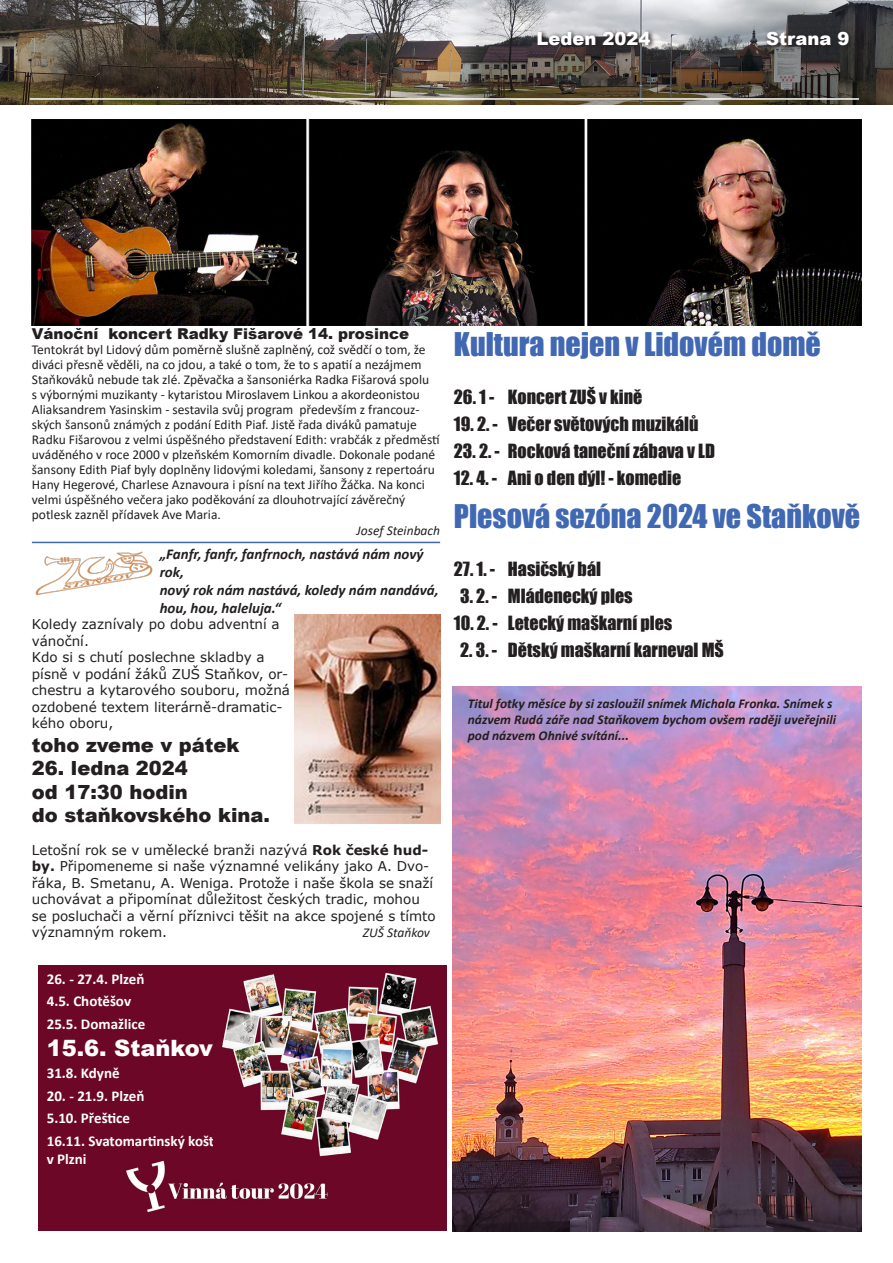
<style>
.page{position:relative;width:893px;height:1263px;background:#fff}
.page>*{position:absolute;margin:0;border:0;box-sizing:border-box;transform-origin:0 0}
.t1{font:30px "Impact";color:#4168b2}
.t2{font:900 22.5px "Arial";color:#fff}
.t3{font:900 19.5px "Arial";color:#231f20}
.t4{font:18px "Impact";color:#231f20}
.t5{font:900 18px "Arial";color:#fff}
.t6{font:700 15px/18px "Calibri";color:#fff}
.t7{font:italic 700 15px/18px "Calibri";color:#231f20}
.t8{font:900 15px "Arial";color:#231f20}
.t9{font:13.5px/15px "Calibri";color:#231f20}
.t10{font:13.5px/16.5px "Verdana";color:#231f20}
.t11{font:italic 700 13.5px/16.2px "Calibri";color:#231f20}
.t12{font:italic 13.5px "Calibri";color:#231f20}
.s1{font-weight:700}
</style>
<div class="page">
<img style="left:0;top:0;width:893px;height:105px">
<svg style="left:764px;top:30px;width:90px;height:21px;background:#3b3b3d"></svg>
<svg style="left:535px;top:29px;width:121px;height:22px;background:#686567"></svg>
<hr style="left:30px;top:98px;width:829px;height:2px;background:#fff">
<img style="left:32px;top:119px;width:829px;height:206px">
<img style="left:453px;top:686px;width:408px;height:545px">
<img style="left:38px;top:1157px;width:408px;height:74px">
<div style="left:38px;top:965px;width:178px;height:195px;background:#6c0727"></div>
<img style="left:216px;top:965px;width:230px;height:192px">
<img style="left:35px;top:551px;width:118px;height:44px">
<img style="left:294px;top:615px;width:146px;height:209px">
<hr style="left:32px;top:542px;width:408px;height:1px;background:#4168b2">
<p class="t5" style="left:536px;top:25px;width:116px">Leden 2024</p>
<p class="t5" style="left:766px;top:26px;width:85px">Strana 9</p>
<p class="t8" style="left:32px;top:323px;width:379px">Vánoční koncert Radky Fišarové 14. prosince</p>
<p class="t9" style="left:32px;top:342px;width:409px">Tentokrát byl Lidový dům poměrně slušně zaplněný, což svědčí o tom, že diváci přesně věděli, na co jdou, a také o tom, že to s apatií a nezájmem Staňkováků nebude tak zlé. Zpěvačka a šansoniérka Radka Fišarová spolu<br>s výbornými muzikanty - kytaristou Miroslavem Linkou a akordeonistou Aliaksandrem Yasinskim - sestavila svůj program především z francouz&shy;ských šansonů známých z podání Edith Piaf. Jistě řada diváků pamatuje Radku Fišarovou z velmi úspěšného představení Edith: vrabčák z předměstí uváděného v roce 2000 v plzeňském Komorním divadle. Dokonale podané šansony Edith Piaf byly doplněny lidovými koledami, šansony z repertoáru Hany Hegerové, Charlese Aznavoura i písní na text Jiřího Žáčka. Na konci velmi úspěšného večera jako poděkování za dlouhotrvající závěrečný potlesk zazněl přídavek Ave Maria.</p>
<p class="t12" style="left:357px;top:522px;width:85px">Josef Steinbach</p>
<p class="t7" style="left:160px;top:544px;width:265px">„Fanfr, fanfr, fanfrnoch, nastává nám nový rok,</p>
<p class="t7" style="left:160px;top:580px;width:280px">nový rok nám nastává, koledy nám nandává, hou, hou, haleluja.“</p>
<p class="t10" style="left:32px;top:616px;width:249px">Koledy zaznívaly po dobu adventní a vánoční.</p>
<p class="t10" style="left:32px;top:649px;width:260px">Kdo si s chutí poslechne skladby a písně v podání žáků ZUŠ Staňkov, or&shy;chestru a kytarového souboru, možná ozdobené textem literárně-dramatic&shy;kého oboru,</p>
<p class="t3" style="left:32px;top:731px;width:209px">toho zveme v pátek</p>
<p class="t3" style="left:32px;top:754px;width:158px">26. ledna 2024</p>
<p class="t3" style="left:32px;top:777px;width:158px">od 17:30 hodin</p>
<p class="t3" style="left:32px;top:801px;width:240px">do staňkovského kina.</p>
<p class="t10" style="left:32px;top:841px;width:405px">Letošní rok se v umělecké branži nazývá <span class="s1">Rok české hud&shy;by.</span> Připomeneme si naše významné velikány jako A. Dvo&shy;řáka, B. Smetanu, A. Weniga. Protože i naše škola se snaží uchovávat a připomínat důležitost českých tradic, mohou se posluchači a věrní příznivci těšit na akce spojené s tímto významným rokem.</p>
<p class="t12" style="left:363px;top:923px;width:69px">ZUŠ Staňkov</p>
<p class="t6" style="left:47px;top:970px;width:99px">26. - 27.4. Plzeň</p>
<p class="t6" style="left:47px;top:992px;width:86px">4.5. Chotěšov</p>
<p class="t6" style="left:47px;top:1015px;width:100px">25.5. Domažlice</p>
<p class="t2" style="left:47px;top:1031px;width:167px">15.6. Staňkov</p>
<p class="t6" style="left:47px;top:1064px;width:74px">31.8. Kdyně</p>
<p class="t6" style="left:47px;top:1087px;width:99px">20. - 21.9. Plzeň</p>
<p class="t6" style="left:47px;top:1109px;width:85px">5.10. Přeštice</p>
<p class="t6" style="left:47px;top:1132px;width:169px">16.11. Svatomartinský košt v Plzni</p>
<p class="t1" style="left:454px;top:321px;width:368px">Kultura nejen v Lidovém domě</p>
<p class="t4" style="left:454px;top:383px;width:190px">26. 1 - Koncert ZUŠ v kině</p>
<p class="t4" style="left:454px;top:410px;width:246px">19. 2. - Večer světových muzikálů</p>
<p class="t4" style="left:454px;top:437px;width:263px">23. 2. - Rocková taneční zábava v LD</p>
<p class="t4" style="left:454px;top:464px;width:229px">12. 4. - Ani o den dýl! - komedie</p>
<p class="t1" style="left:454px;top:492px;width:408px">Plesová sezóna 2024 ve Staňkově</p>
<p class="t4" style="left:454px;top:554px;width:149px">27. 1. - Hasičský bál</p>
<p class="t4" style="left:460px;top:581px;width:174px">3. 2. - Mládenecký ples</p>
<p class="t4" style="left:454px;top:608px;width:220px">10. 2. - Letecký maškarní ples</p>
<p class="t4" style="left:460px;top:635px;width:265px">2. 3. - Dětský maškarní karneval MŠ</p>
<p class="t11" style="left:468px;top:694px;width:370px">Titul fotky měsíce by si zasloužil snímek Michala Fronka. Snímek s názvem Rudá záře nad Staňkovem bychom ovšem raději uveřejnili pod názvem Ohnivé svítání...</p>
</div>
